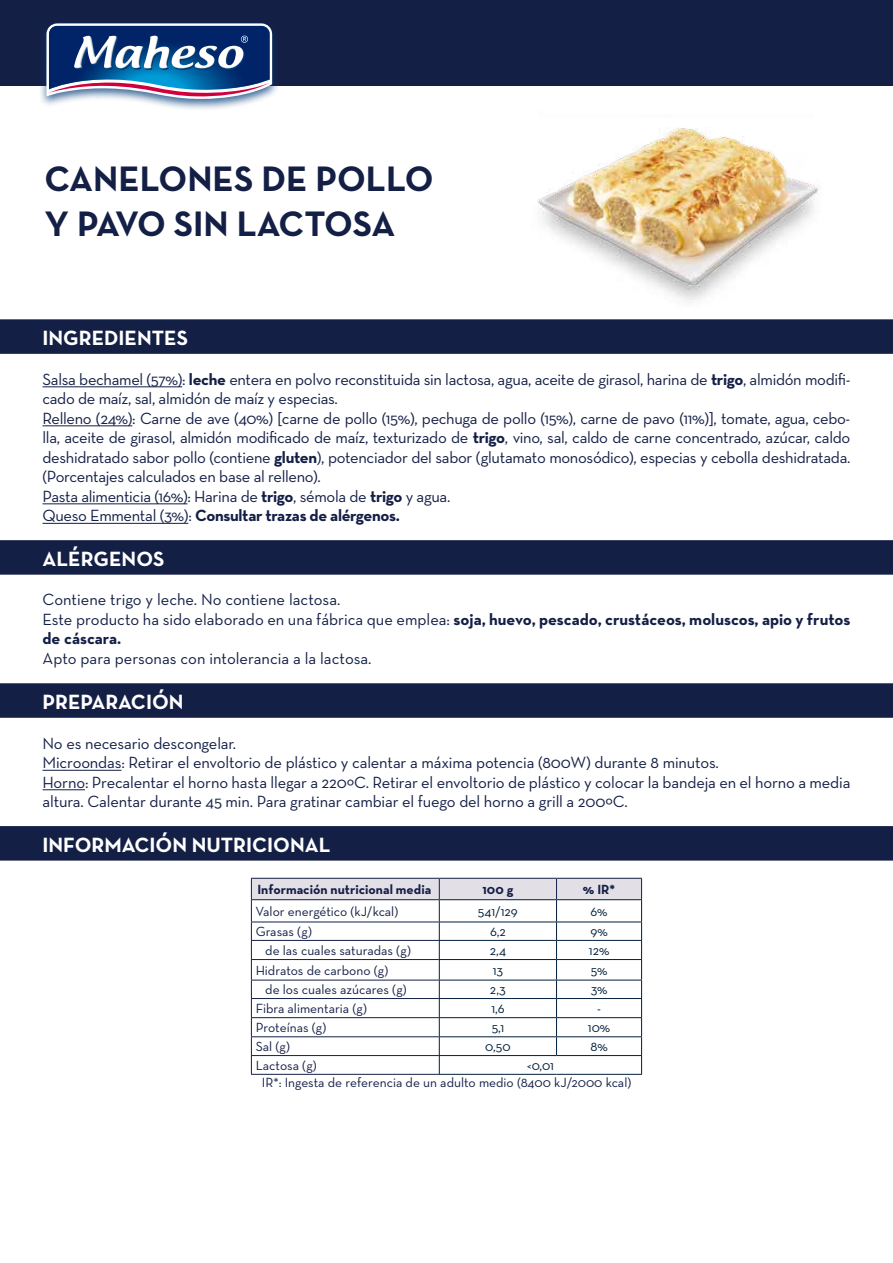
<style>
.page{position:relative;width:893px;height:1263px;background:#fff}
.page>*{position:absolute;margin:0;border:0;box-sizing:border-box;transform-origin:0 0}
.t1{font:700 36px/45px "Neutra Text";color:#141f46}
.t2{font:700 21px "Neutra Text";color:#fff}
.t3{font:16.5px/19.5px "Neutra Text";letter-spacing:-.02em;color:#141f46}
.t4{font:16.5px/19.5px "Neutra Text";color:#141f46}
.t5{font:13.5px "Neutra Text";color:#141f46}
.t6{font:13.5px "Neutra Text";color:#001f3b}
.t7{font:700 13.5px "Neutra Text";color:#141f46}
.s1{font-weight:700}
</style>
<div class="page">
<img style="left:461px;top:85px;width:432px;height:217px">
<div style="left:0;top:319px;width:893px;height:35px;background:#141f46"></div>
<hr style="left:43px;top:387px;width:139px;height:1px;background:#141f46">
<hr style="left:43px;top:426px;width:89px;height:1px;background:#141f46">
<hr style="left:43px;top:504px;width:144px;height:1px;background:#141f46">
<hr style="left:43px;top:523px;width:145px;height:1px;background:#141f46">
<div style="left:0;top:540px;width:893px;height:35px;background:#141f46"></div>
<div style="left:0;top:683px;width:893px;height:35px;background:#141f46"></div>
<hr style="left:43px;top:770px;width:78px;height:1px;background:#141f46">
<hr style="left:43px;top:789px;width:42px;height:1px;background:#141f46">
<div style="left:0;top:826px;width:893px;height:34px;background:#141f46"></div>
<hr style="left:439px;top:1074px;width:117px;height:1px;background:#001f3b">
<hr style="left:556px;top:1074px;width:86px;height:1px;background:#001f3b">
<svg style="left:251px;top:878px;width:391px;height:196px"></svg>
<hr style="left:251px;top:899px;width:189px;height:1px;background:#141f46">
<hr style="left:251px;top:921px;width:188px;height:1px;background:#141f46">
<hr style="left:251px;top:940px;width:188px;height:1px;background:#141f46">
<hr style="left:251px;top:959px;width:188px;height:1px;background:#141f46">
<hr style="left:251px;top:980px;width:188px;height:1px;background:#141f46">
<hr style="left:251px;top:998px;width:188px;height:1px;background:#141f46">
<hr style="left:251px;top:1017px;width:188px;height:1px;background:#141f46">
<hr style="left:251px;top:1036px;width:188px;height:1px;background:#141f46">
<hr style="left:251px;top:1055px;width:188px;height:1px;background:#141f46">
<hr style="left:251px;top:1074px;width:188px;height:1px;background:#141f46">
<div style="left:0;top:0;width:893px;height:85px;background:#141f46"></div>
<div style="left:39px;top:20px;width:241px;height:91px;background:#003b79;opacity:.75"></div>
<svg style="left:46px;top:23px;width:226px;height:76px"></svg>
<img style="left:74px;top:36px;width:170px;height:32px">
<h1 class="t1" style="left:45px;top:155px;width:391px">CANELONES DE POLLO<br>Y PAVO SIN LACTOSA</h1>
<p class="t2" style="left:43px;top:325px;width:147px">INGREDIENTES</p>
<p class="t3" style="left:43px;top:369px;width:809px">Salsa bechamel (57%): <span class="s1">leche</span> entera en polvo reconstituida sin lactosa, agua, aceite de girasol, harina de <span class="s1">trigo</span>, almidón modifi&shy;cado de maíz, sal, almidón de maíz y especias.<br>Relleno (24%): Carne de ave (40%) [carne de pollo (15%), pechuga de pollo (15%), carne de pavo (11%)], tomate, agua, cebo&shy;lla, aceite de girasol, almidón modificado de maíz, texturizado de <span class="s1">trigo</span>, vino, sal, caldo de carne concentrado, azúcar, caldo deshidratado sabor pollo (contiene <span class="s1">gluten</span>), potenciador del sabor (glutamato monosódico), especias y cebolla deshidratada. (Porcentajes calculados en base al relleno).<br>Pasta alimenticia (16%): Harina de <span class="s1">trigo</span>, sémola de <span class="s1">trigo</span> y agua.<br>Queso Emmental (3%): <span class="s1">Consultar trazas de alérgenos.</span></p>
<p class="t2" style="left:43px;top:546px;width:123px">ALÉRGENOS</p>
<p class="t4" style="left:43px;top:590px;width:809px">Contiene trigo y leche. No contiene lactosa.<br>Este producto ha sido elaborado en una fábrica que emplea: <span class="s1">soja, huevo, pescado, crustáceos, moluscos, apio y frutos de cáscara.</span></p>
<p class="t4" style="left:43px;top:649px;width:331px">Apto para personas con intolerancia a la lactosa.</p>
<p class="t2" style="left:43px;top:689px;width:143px">PREPARACIÓN</p>
<p class="t3" style="left:43px;top:733px;width:809px">No es necesario descongelar.<br>Microondas: Retirar el envoltorio de plástico y calentar a máxima potencia (800W) durante 8 minutos.<br>Horno: Precalentar el horno hasta llegar a 220ºC. Retirar el envoltorio de plástico y colocar la bandeja en el horno a media altura. Calentar durante 45 min. Para gratinar cambiar el fuego del horno a grill a 200ºC.</p>
<p class="t2" style="left:43px;top:832px;width:289px">INFORMACIÓN NUTRICIONAL</p>
<p class="t7" style="left:257px;top:881px;width:175px">Información nutricional media</p>
<p class="t7" style="left:482px;top:881px;width:32px">100 g</p>
<p class="t7" style="left:583px;top:881px;width:34px">% IR*</p>
<p class="t5" style="left:256px;top:903px;width:144px">Valor energético (kJ/kcal)</p>
<p class="t6" style="left:478px;top:903px;width:41px">541/129</p>
<p class="t6" style="left:591px;top:903px;width:19px">6%</p>
<p class="t5" style="left:256px;top:923px;width:58px">Grasas (g)</p>
<p class="t6" style="left:490px;top:923px;width:17px">6,2</p>
<p class="t6" style="left:590px;top:923px;width:19px">9%</p>
<p class="t5" style="left:265px;top:942px;width:147px">de las cuales saturadas (g)</p>
<p class="t6" style="left:490px;top:942px;width:18px">2,4</p>
<p class="t6" style="left:589px;top:942px;width:22px">12%</p>
<p class="t5" style="left:256px;top:962px;width:134px">Hidratos de carbono (g)</p>
<p class="t6" style="left:493px;top:962px;width:12px">13</p>
<p class="t6" style="left:591px;top:962px;width:18px">5%</p>
<p class="t5" style="left:265px;top:981px;width:143px">de los cuales azúcares (g)</p>
<p class="t6" style="left:490px;top:981px;width:18px">2,3</p>
<p class="t6" style="left:591px;top:981px;width:18px">3%</p>
<p class="t5" style="left:256px;top:1000px;width:113px">Fibra alimentaria (g)</p>
<p class="t6" style="left:491px;top:1000px;width:15px">1,6</p>
<p class="t6" style="left:597px;top:1000px;width:5px">-</p>
<p class="t5" style="left:256px;top:1019px;width:72px">Proteínas (g)</p>
<p class="t6" style="left:492px;top:1019px;width:14px">5,1</p>
<p class="t6" style="left:588px;top:1019px;width:24px">10%</p>
<p class="t5" style="left:256px;top:1038px;width:36px">Sal (g)</p>
<p class="t6" style="left:485px;top:1038px;width:27px">0,50</p>
<p class="t6" style="left:590px;top:1038px;width:19px">8%</p>
<p class="t5" style="left:256px;top:1057px;width:63px">Lactosa (g)</p>
<p class="t6" style="left:527px;top:1057px;width:29px">&lt;0,01</p>
<p class="t5" style="left:262px;top:1074px;width:371px">IR*: Ingesta de referencia de un adulto medio (8400 kJ/2000 kcal)</p>
</div>
